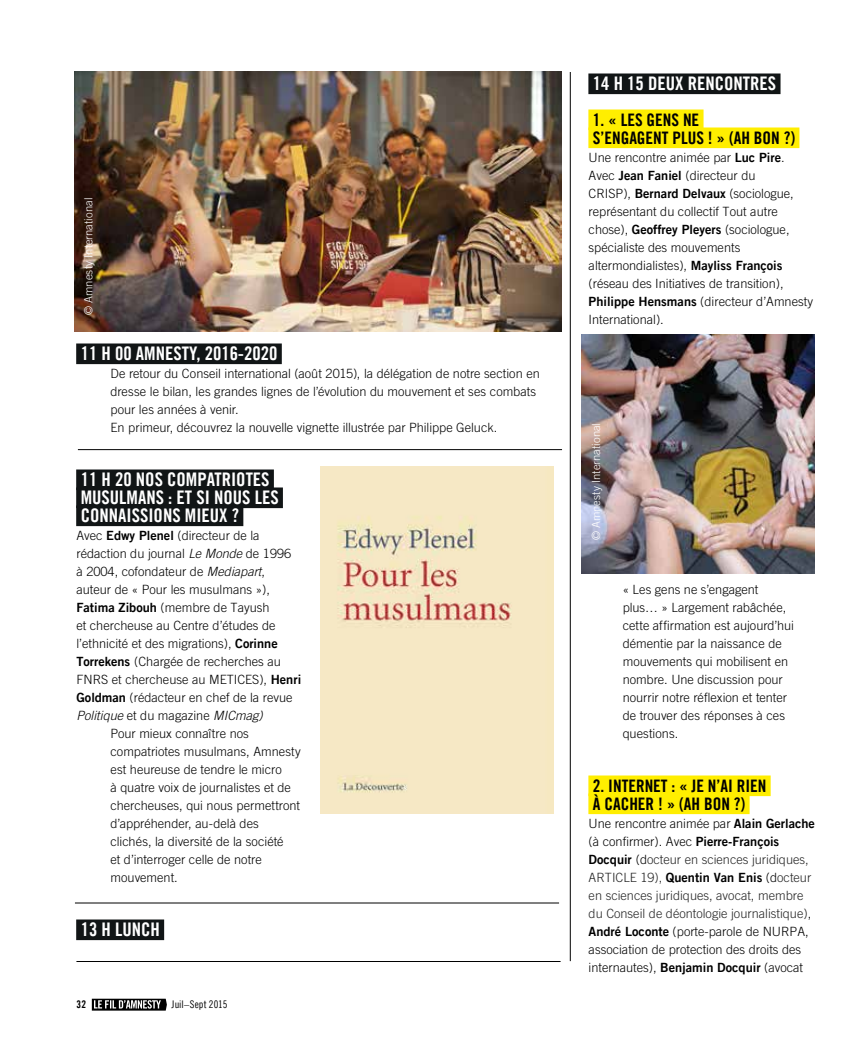
<style>
.page{position:relative;width:851px;height:1063px;background:#fff}
.page>*{position:absolute;margin:0;border:0;box-sizing:border-box;transform-origin:0 0}
.t1{font:18.75px/18px "Amnesty Trade Gothic Bd Cn 20";color:#fff}
.t2{font:17.25px/18px "Amnesty Trade Gothic Bd Cn 20";color:#000}
.t3{font:300 12.75px/18px "Amnesty Trade Gothic";color:#000}
.t4{font:italic 300 12.75px "Amnesty Trade Gothic";color:#000}
.t5{font:300 11.25px "Amnesty Trade Gothic";letter-spacing:.005em;color:#fff}
.t6{font:10.5px "Amnesty Trade Gothic Cn 18";letter-spacing:.005em;color:#000}
.t7{font:10.5px "Amnesty Trade Gothic Bd Cn 20";color:#000}
.s1{font-family:"Amnesty Trade Gothic Bd 2";font-weight:400}
.s2{font-style:italic}
.s3{font-style:normal}
.s4{color:#242424}
</style>
<div class="page">
<svg style="left:92px;top:999px;width:75px;height:12px"></svg>
<div style="left:76px;top:343px;width:206px;height:21px;background:#111516"></div>
<div style="left:76px;top:469px;width:198px;height:21px;background:#111516"></div>
<div style="left:76px;top:487px;width:207px;height:21px;background:#111516"></div>
<div style="left:76px;top:505px;width:167px;height:21px;background:#111516"></div>
<div style="left:76px;top:919px;width:88px;height:21px;background:#111516"></div>
<div style="left:588px;top:73px;width:192px;height:21px;background:#111516"></div>
<div style="left:588px;top:109px;width:115px;height:21px;background:#fe0"></div>
<div style="left:588px;top:127px;width:211px;height:21px;background:#fe0"></div>
<div style="left:588px;top:775px;width:182px;height:21px;background:#fe0"></div>
<div style="left:588px;top:793px;width:161px;height:21px;background:#fe0"></div>
<img style="left:75px;top:72px;width:486px;height:260px">
<img style="left:320px;top:466px;width:233px;height:348px">
<img style="left:581px;top:334px;width:233px;height:239px">
<hr style="left:570px;top:72px;width:1px;height:889px;background:#000">
<hr style="left:78px;top:449px;width:484px;height:1px;background:#000">
<hr style="left:75px;top:903px;width:484px;height:1px;background:#000">
<hr style="left:76px;top:961px;width:484px;height:1px;background:#000">
<p class="t5" style="left:82px;top:315px;width:119px;rotate:-90deg">© Amnesty International</p>
<h1 class="t1" style="left:81px;top:344px;width:198px">11 H 00 AMNESTY, 2016-2020</h1>
<p class="t3" style="left:110px;top:364px;width:431px">De retour du Conseil international (août 2015), la délégation de notre section en dresse le bilan, les grandes lignes de l’évolution du mouvement et ses combats pour les années à venir.<br>En primeur, découvrez la nouvelle vignette illustrée par Philippe Geluck.</p>
<h1 class="t1" style="left:81px;top:470px;width:199px">11 H 20 NOS COMPATRIOTES<br>MUSULMANS : ET SI NOUS LES<br>CONNAISSIONS MIEUX ?</h1>
<p class="t3" style="left:76px;top:526px;width:185px">Avec <span class="s1">Edwy Plenel</span> (directeur de la</p>
<p class="t3" style="left:76px;top:544px;width:216px">rédaction du journal <span class="s2">Le Monde</span> de 1996</p>
<p class="t3" style="left:76px;top:562px;width:190px">à 2004, cofondateur de <span class="s2">Mediapart</span>,</p>
<p class="t3" style="left:76px;top:580px;width:195px">auteur de « Pour les musulmans »),</p>
<p class="t3" style="left:76px;top:598px;width:195px"><span class="s1">Fatima Zibouh</span> (membre de Tayush</p>
<p class="t3" style="left:76px;top:616px;width:201px">et chercheuse au Centre d’études de</p>
<p class="t3" style="left:76px;top:634px;width:203px">l’ethnicité et des migrations), <span class="s1">Corinne</span></p>
<p class="t3" style="left:76px;top:652px;width:206px"><span class="s1">Torrekens</span> (Chargée de recherches au</p>
<p class="t3" style="left:76px;top:670px;width:226px">FNRS et chercheuse au METICES), <span class="s1">Henri</span></p>
<p class="t3" style="left:76px;top:688px;width:218px"><span class="s1">Goldman</span> (rédacteur en chef de la revue</p>
<p class="t4" style="left:76px;top:708px;width:188px">Politique <span class="s3">et du magazine</span> MICmag)</p>
<p class="t3" style="left:110px;top:724px;width:140px">Pour mieux connaître nos</p>
<p class="t3" style="left:110px;top:742px;width:192px">compatriotes musulmans, Amnesty</p>
<p class="t3" style="left:110px;top:760px;width:173px">est heureuse de tendre le micro</p>
<p class="t3" style="left:110px;top:778px;width:182px">à quatre voix de journalistes et de</p>
<p class="t3" style="left:110px;top:796px;width:191px">chercheuses, qui nous permettront</p>
<p class="t3" style="left:110px;top:814px;width:150px">d’appréhender, au-delà des</p>
<p class="t3" style="left:110px;top:832px;width:174px">clichés, la diversité de la société</p>
<p class="t3" style="left:110px;top:850px;width:153px">et d’interroger celle de notre</p>
<p class="t3" style="left:110px;top:868px;width:69px">mouvement.</p>
<h1 class="t1" style="left:81px;top:920px;width:81px">13 H LUNCH</h1>
<p class="t7" style="left:76px;top:998px;width:11px">32</p>
<p class="t6" style="left:172px;top:998px;width:57px">Juil–Sept 2015</p>
<h1 class="t1" style="left:592px;top:74px;width:185px">14 H 15 DEUX RENCONTRES</h1>
<h2 class="t2" style="left:592px;top:111px;width:204px">1. « LES GENS NE<br>S’ENGAGENT PLUS ! » (AH BON ?)</h2>
<p class="t3" style="left:588px;top:148px;width:226px">Une rencontre animée par <span class="s1">Luc Pire</span>.<br>Avec <span class="s1">Jean Faniel</span> (directeur du<br>CRISP), <span class="s1">Bernard Delvaux</span> (sociologue, représentant du collectif Tout autre chose), <span class="s1">Geoffrey Pleyers</span> (sociologue, spécialiste des mouvements altermondialistes), <span class="s1">Mayliss François </span>(réseau des Initiatives de transition), <span class="s1">Philippe Hensmans</span> (directeur d’Amnesty International).</p>
<p class="t5" style="left:589px;top:540px;width:119px;rotate:-90deg">© Amnesty International</p>
<p class="t3" style="left:622px;top:580px;width:173px">« Les gens ne s’engagent plus… » Largement rabâchée, cette affirmation est aujourd’hui démentie par la naissance de mouvements qui mobilisent en nombre. Une discussion pour nourrir notre réflexion et tenter de trouver des réponses à ces questions.</p>
<h2 class="t2" style="left:592px;top:777px;width:175px">2. INTERNET : « JE N’AI RIEN<br>À CACHER ! » (AH BON ?)</h2>
<p class="t3" style="left:588px;top:814px;width:228px">Une rencontre animée par <span class="s1">Alain Gerlache </span>(à confirmer). Avec <span class="s1">Pierre-François Docquir</span> (d<span class="s4">octeur en sciences juridiques, ARTICLE 19),</span> <span class="s1">Quentin Van Enis</span> (d<span class="s4">octeur en sciences juridiques, avocat, membre du Conseil de déontologie journalistique)</span>, <span class="s1">André Loconte</span> (porte-parole de NURPA, association de protection des droits des internautes), <span class="s1">Benjamin Docquir</span> (avocat</p>
</div>
